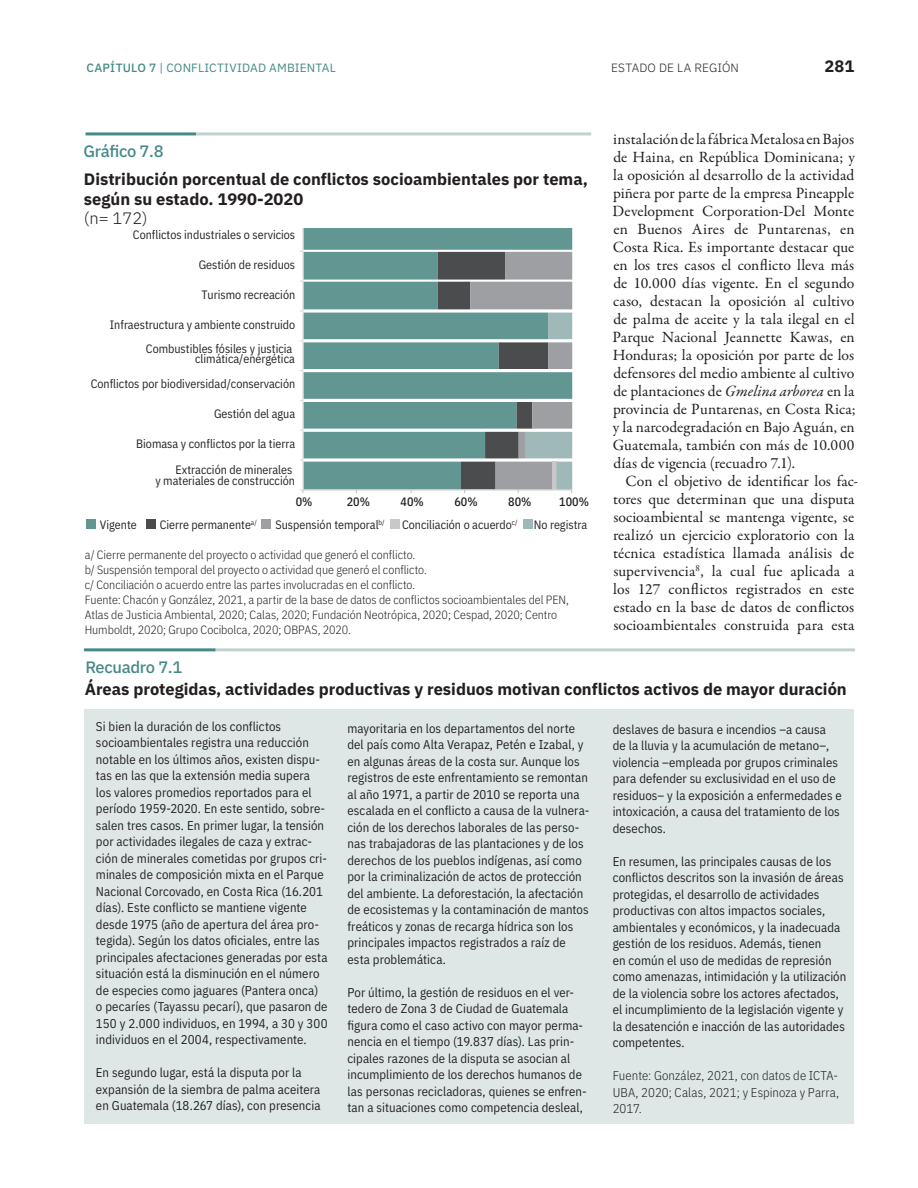
<style>
.page{position:relative;width:918px;height:1188px;background:#fff}
.page>*{position:absolute;margin:0;border:0;box-sizing:border-box;transform-origin:0 0}
.t1{font:700 16.5px/19.5px "IBM Plex Sans";color:#231f20}
.t2{font:500 16.5px "IBM Plex Sans";letter-spacing:-.02em;color:#448986}
.t3{font:300 16.5px "IBM Plex Sans";color:#231f20}
.t4{font:15.75px/18px "Garamond Premr Pro";color:#231f20;text-align:justify}
.t5{font:12.75px/16.5px "IBM Plex Sans Cond";letter-spacing:.005em;color:#231f20}
.t6{font:300 12.75px/16.5px "IBM Plex Sans Cond";letter-spacing:.005em;color:#231f20;text-align:justify}
.t7{font:12.15px/10.6px "IBM Plex Sans Cond";color:#231f20;text-align:right}
.t8{font:500 12.15px "IBM Plex Sans Cond";color:#231f20}
.t9{font:300 12px/15px "IBM Plex Sans Cond";color:#231f20}
.t10{font:12px "IBM Plex Sans";letter-spacing:.015em;color:#448986}
.t11{font:300 12px "IBM Plex Sans";letter-spacing:.015em;color:#231f20}
.s1{font-weight:500}
.s2{font-style:italic}
</style>
<div class="page">
<hr style="left:86px;top:132px;width:110px;height:3px;background:#448986">
<hr style="left:196px;top:132px;width:395px;height:3px;background:#c1d1d0">
<svg style="left:304px;top:228px;width:268px;height:261px;background:#709f9c"></svg>
<hr style="left:303px;top:489px;width:269px;height:1px;background:#bfbebe">
<svg style="left:438px;top:252px;width:134px;height:241px;background:#819797"></svg>
<hr style="left:303px;top:228px;width:1px;height:262px;background:#d9d9d8">
<div style="left:523px;top:519px;width:9px;height:10px;background:#9eb9b8"></div>
<div style="left:390px;top:519px;width:9px;height:10px;background:#c7c8ca"></div>
<div style="left:262px;top:519px;width:9px;height:10px;background:#9d9fa2"></div>
<div style="left:146px;top:519px;width:10px;height:10px;background:#4b4c4d"></div>
<div style="left:86px;top:519px;width:10px;height:10px;background:#629693"></div>
<div style="left:84px;top:710px;width:770px;height:414px;background:#dee7e6"></div>
<hr style="left:84px;top:648px;width:132px;height:3px;background:#448986">
<hr style="left:216px;top:648px;width:639px;height:3px;background:#c1d1d0">
<p class="t10" style="left:87px;top:59px;width:251px"><span class="s1">CAPÍTULO 7</span> | CONFLICTIVIDAD AMBIENTAL</p>
<p class="t11" style="left:611px;top:59px;width:129px">ESTADO DE LA REGIÓN</p>
<p class="t1" style="left:825px;top:55px;width:31px">281</p>
<p class="t2" style="left:84px;top:139px;width:81px">Gráfico 7.8</p>
<p class="t1" style="left:84px;top:168px;width:506px">Distribución porcentual de conflictos socioambientales por tema, según su estado. 1990-2020</p>
<p class="t3" style="left:84px;top:206px;width:65px">(n= 172)</p>
<p class="t7" style="left:133px;top:228px;width:164px">Conflictos industriales o servicios</p>
<p class="t7" style="left:199px;top:258px;width:98px">Gestión de residuos</p>
<p class="t7" style="left:201px;top:288px;width:95px">Turismo recreación</p>
<p class="t7" style="left:110px;top:318px;width:187px">Infraestructura y ambiente construido</p>
<p class="t7" style="left:146px;top:342px;width:150px">Combustibles fósiles y justicia climática/energética</p>
<p class="t7" style="left:91px;top:377px;width:206px">Conflictos por biodiversidad/conservación</p>
<p class="t7" style="left:214px;top:407px;width:83px">Gestión del agua</p>
<p class="t7" style="left:136px;top:437px;width:161px">Biomasa y conflictos por la tierra</p>
<p class="t7" style="left:155px;top:463px;width:141px">Extracción de minerales<br>y materiales de construcción</p>
<p class="t8" style="left:296px;top:493px;width:18px">0%</p>
<p class="t8" style="left:347px;top:493px;width:25px">20%</p>
<p class="t8" style="left:401px;top:493px;width:25px">40%</p>
<p class="t8" style="left:454px;top:493px;width:25px">60%</p>
<p class="t8" style="left:508px;top:493px;width:25px">80%</p>
<p class="t8" style="left:559px;top:493px;width:31px">100%</p>
<p class="t7" style="left:100px;top:518px;width:38px">Vigente</p>
<p class="t7" style="left:160px;top:518px;width:99px">Cierre permanente<sup>a/</sup></p>
<p class="t7" style="left:276px;top:518px;width:111px">Suspensión temporal<sup>b/</sup></p>
<p class="t7" style="left:402px;top:518px;width:117px">Conciliación o acuerdo<sup>c/</sup></p>
<p class="t7" style="left:534px;top:518px;width:55px">No registra</p>
<p class="t9" style="left:85px;top:547px;width:486px">a/ Cierre permanente del proyecto o actividad que generó el conflicto.<br>b/ Suspensión temporal del proyecto o actividad que generó el conflicto.<br>c/ Conciliación o acuerdo entre las partes involucradas en el conflicto.<br>Fuente: Chacón y González, 2021, a partir de la base de datos de conflictos socioambientales del PEN, Atlas de Justicia Ambiental, 2020; Calas, 2020; Fundación Neotrópica, 2020; Cespad, 2020; Centro Humboldt, 2020; Grupo Cocibolca, 2020; OBPAS, 2020.</p>
<p class="t4" style="left:613px;top:130px;width:245px">instalación de la fábrica Metalosa en Bajos de Haina, en República Dominicana; y la oposición al desarrollo de la actividad piñera por parte de la empresa Pineapple Development Corporation-Del Monte en Buenos Aires de Puntarenas, en Costa Rica. Es importante destacar que en los tres casos el conflicto lleva más de 10.000 días vigente. En el segundo caso, destacan la oposición al cultivo de palma de aceite y la tala ilegal en el Parque Nacional Jeannette Kawas, en Honduras; la oposición por parte de los defensores del medio ambiente al cultivo de plantaciones de <span class="s2">Gmelina arborea</span> en la provincia de Puntarenas, en Costa Rica; y la narcodegradación en Bajo Aguán, en Guatemala, también con más de 10.000 días de vigencia (recuadro 7.1).</p>
<p class="t4" style="left:613px;top:472px;width:247px;text-align:left;text-indent:12px">Con el objetivo de identificar los fac&shy;tores que determinan que una disputa socioambiental se mantenga vigente, se realizó un ejercicio exploratorio con la técnica estadística llamada análisis de supervivencia<sup>8</sup>, la cual fue aplicada a los 127 conflictos registrados en este estado en la base de datos de conflictos socioambientales construida para esta</p>
<p class="t2" style="left:85px;top:654px;width:98px">Recuadro 7.1</p>
<p class="t1" style="left:85px;top:678px;width:764px">Áreas protegidas, actividades productivas y residuos motivan conflictos activos de mayor duración</p>
<p class="t5" style="left:347px;top:719px;width:244px">mayoritaria en los departamentos del norte del país como Alta Verapaz, Petén e Izabal, y en algunas áreas de la costa sur. Aunque los registros de este enfrentamiento se remontan al año 1971, a partir de 2010 se reporta una escalada en el conflicto a causa de la vulnera&shy;ción de los derechos laborales de las perso&shy;nas trabajadoras de las plantaciones y de los derechos de los pueblos indígenas, así como por la criminalización de actos de protección del ambiente. La deforestación, la afectación de ecosistemas y la contaminación de mantos freáticos y zonas de recarga hídrica son los principales impactos registrados a raíz de esta problemática.</p>
<p class="t5" style="left:347px;top:983px;width:241px">Por último, la gestión de residuos en el ver&shy;tedero de Zona 3 de Ciudad de Guatemala figura como el caso activo con mayor perma&shy;nencia en el tiempo (19.837 días). Las prin&shy;cipales razones de la disputa se asocian al incumplimiento de los derechos humanos de las personas recicladoras, quienes se enfren&shy;tan a situaciones como competencia desleal,</p>
<p class="t5" style="left:96px;top:717px;width:233px">Si bien la duración de los conflictos socioambientales registra una reducción notable en los últimos años, existen dispu&shy;tas en las que la extensión media supera los valores promedios reportados para el período 1959-2020. En este sentido, sobre&shy;salen tres casos. En primer lugar, la tensión por actividades ilegales de caza y extrac&shy;ción de minerales cometidas por grupos cri&shy;minales de composición mixta en el Parque Nacional Corcovado, en Costa Rica (16.201 días). Este conflicto se mantiene vigente desde 1975 (año de apertura del área pro&shy;tegida). Según los datos oficiales, entre las principales afectaciones generadas por esta situación está la disminución en el número de especies como jaguares (Pantera onca) o pecaríes (Tayassu pecarí), que pasaron de 150 y 2.000 individuos, en 1994, a 30 y 300 individuos en el 2004, respectivamente.</p>
<p class="t5" style="left:96px;top:1063px;width:226px">En segundo lugar, está la disputa por la expansión de la siembra de palma aceitera en Guatemala (18.267 días), con presencia</p>
<p class="t5" style="left:613px;top:720px;width:231px">deslaves de basura e incendios –a causa de la lluvia y la acumulación de metano–, violencia –empleada por grupos criminales para defender su exclusividad en el uso de residuos– y la exposición a enfermedades e intoxicación, a causa del tratamiento de los desechos.</p>
<p class="t5" style="left:613px;top:852px;width:235px">En resumen, las principales causas de los conflictos descritos son la invasión de áreas protegidas, el desarrollo de actividades productivas con altos impactos sociales, ambientales y económicos, y la inadecuada gestión de los residuos. Además, tienen<br>en común el uso de medidas de represión como amenazas, intimidación y la utilización de la violencia sobre los actores afectados, el incumplimiento de la legislación vigente y la desatención e inacción de las autoridades competentes.</p>
<p class="t6" style="left:613px;top:1066px;width:228px">Fuente: González, 2021, con datos de ICTA-UBA, 2020; Calas, 2021; y Espinoza y Parra, 2017.</p>
</div>
